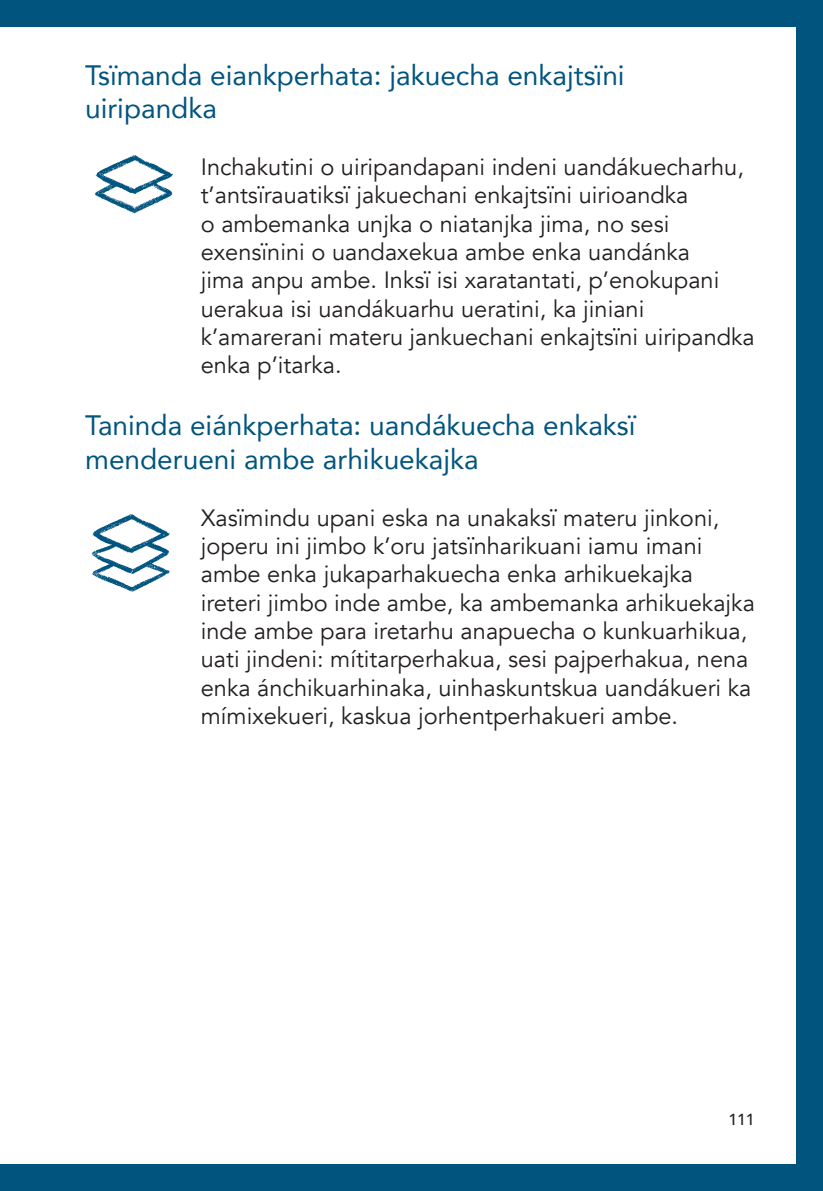
<style>
.page{position:relative;width:823px;height:1191px;background:#fff}
.page>*{position:absolute;margin:0;border:0;box-sizing:border-box;transform-origin:0 0}
.t1{font:28px/33.6px "Avenir";color:#00547e}
.t2{font:23.6px/28.4px "Avenir";color:#231f20}
.t3{font:500 16px "Avenir";color:#231f20}
</style>
<div class="page">
<div style="left:0;top:0;width:822px;height:26px;background:#00547e"></div>
<div style="left:0;top:1164px;width:822px;height:27px;background:#00547e"></div>
<div style="left:796px;top:0;width:26px;height:1191px;background:#00547e"></div>
<img style="left:95px;top:155px;width:78px;height:59px">
<img style="left:91px;top:514px;width:79px;height:78px">
<p class="t1" style="left:85px;top:57px;width:540px">Tsïmanda eiankperhata: jakuecha enkajtsïni uiripandka</p>
<p class="t2" style="left:201px;top:153px;width:555px">Inchakutini o uiripandapani indeni uandákuecharhu, t’antsïrauatiksï jakuechani enkajtsïni uirioandka<br>o ambemanka unjka o niatanjka jima, no sesi exensïnini o uandaxekua ambe enka uandánka<br>jima anpu ambe. Inksï isi xaratantati, p’enokupani uerakua isi uandákuarhu ueratini, ka jiniani k’amarerani materu jankuechani enkajtsïni uiripandka enka p’itarka.</p>
<p class="t1" style="left:85px;top:408px;width:551px">Taninda eiánkperhata: uandákuecha enkaksï menderueni ambe arhikuekajka</p>
<p class="t2" style="left:201px;top:503px;width:555px">Xasïmindu upani eska na unakaksï materu jinkoni, joperu ini jimbo k’oru jatsïnharikuani iamu imani ambe enka jukaparhakuecha enka arhikuekajka ireteri jimbo inde ambe, ka ambemanka arhikuekajka inde ambe para iretarhu anapuecha o kunkuarhikua, uati jindeni: mítitarperhakua, sesi pajperhakua, nena enka ánchikuarhinaka, uinhaskuntskua uandákueri ka mímixekueri, kaskua jorhentperhakueri ambe.</p>
<p class="t3" style="left:728px;top:1105px;width:28px">111</p>
</div>
